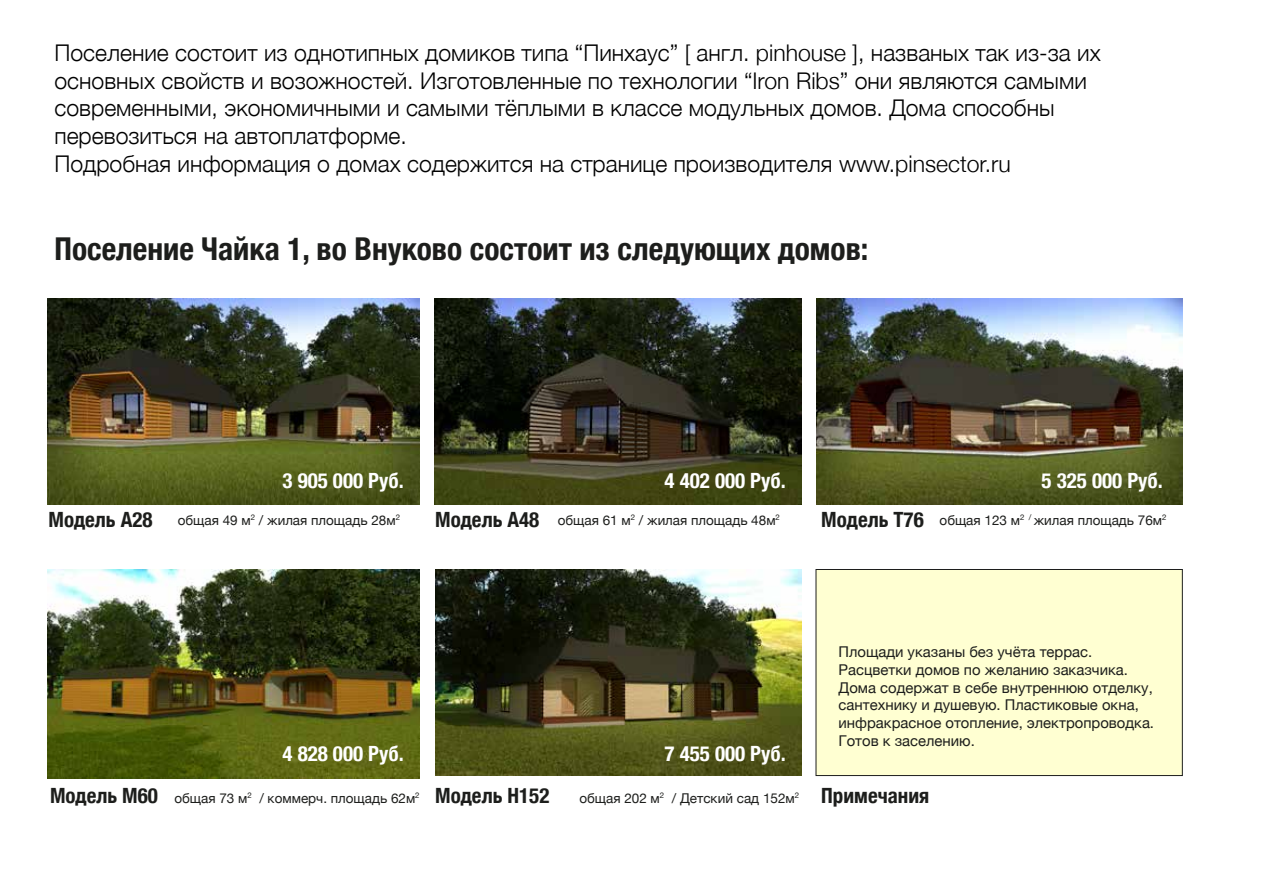
<style>
.page{position:relative;width:1263px;height:893px;background:#fff}
.page>*{position:absolute;margin:0;border:0;box-sizing:border-box;transform-origin:0 0}
.t1{font:700 condensed 31.5px "Helvetica Neue";color:#1d1e1c}
.t2{font:300 22.95px/27.6px "Helvetica Neue";color:#000}
.t3{font:700 condensed 21px "Helvetica Neue";color:#fff}
.t4{font:700 condensed 21px "Helvetica Neue";color:#1d1e1c}
.t5{font:14.85px/17.9px "Helvetica Neue";color:#1d1e1c}
.t6{font:13.5px "Helvetica Neue";color:#1d1e1c}
.s1{font-weight:700;font-stretch:condensed;font-size:21px}
</style>
<div class="page">
<div style="left:816px;top:569px;width:366px;height:207px;background:#ffffd2;border:1px solid #1d1e1c"></div>
<img style="left:48px;top:569px;width:371px;height:210px">
<img style="left:435px;top:298px;width:366px;height:206px">
<img style="left:47px;top:298px;width:372px;height:206px">
<img style="left:816px;top:298px;width:366px;height:206px">
<img style="left:435px;top:569px;width:366px;height:206px">
<p class="t2" style="left:55px;top:37px;width:1048px">Поселение состоит из однотипных домиков типа “Пинхаус” [ англ. pinhouse ], названых так из-за их основных свойств и возожностей. Изготовленные по технологии “Iron Ribs” они являются самыми современными, экономичными и самыми тёплыми в классе модульных домов. Дома способны перевозиться на автоплатформе.<br>Подробная информация о домах содержится на странице производителя www.pinsector.ru</p>
<h1 class="t1" style="left:55px;top:222px;width:815px">Поселение Чайка 1, во Внуково состоит из следующих домов:</h1>
<p class="t3" style="left:283px;top:463px;width:123px">3 905 000 Руб.</p>
<p class="t3" style="left:665px;top:463px;width:123px">4 402 000 Руб.</p>
<p class="t3" style="left:1042px;top:463px;width:123px">5 325 000 Руб.</p>
<p class="t6" style="left:49px;top:510px;width:353px"><span class="s1">Модель А28</span> общая 49 м<sup>2</sup> / жилая площадь 28м<sup>2</sup></p>
<p class="t4" style="left:435px;top:502px;width:106px">Модель А48</p>
<p class="t6" style="left:821px;top:510px;width:347px"><span class="s1">Модель Т76</span> общая 123 м<sup>2</sup> <sup>/</sup> жилая площадь 76м<sup>2</sup></p>
<p class="t6" style="left:558px;top:510px;width:224px">общая 61 м<sup>2</sup> / жилая площадь 48м<sup>2</sup></p>
<p class="t3" style="left:283px;top:736px;width:123px">4 828 000 Руб.</p>
<p class="t3" style="left:665px;top:736px;width:123px">7 455 000 Руб.</p>
<p class="t5" style="left:838px;top:643px;width:317px">Площади указаны без учёта террас.<br>Расцветки домов по желанию заказчика.<br>Дома содержат в себе внутреннюю отделку, сантехнику и душевую. Пластиковые окна, инфракрасное отопление, электропроводка.<br>Готов к заселению.</p>
<p class="t4" style="left:50px;top:778px;width:109px">Модель М60</p>
<p class="t4" style="left:435px;top:778px;width:116px">Модель Н152</p>
<p class="t4" style="left:821px;top:778px;width:109px">Примечания</p>
<p class="t6" style="left:174px;top:788px;width:247px">общая 73 м<sup>2</sup> / коммерч. площадь 62м<sup>2</sup></p>
<p class="t6" style="left:579px;top:788px;width:221px">общая 202 м<sup>2</sup> / Детский сад 152м<sup>2</sup></p>
</div>
